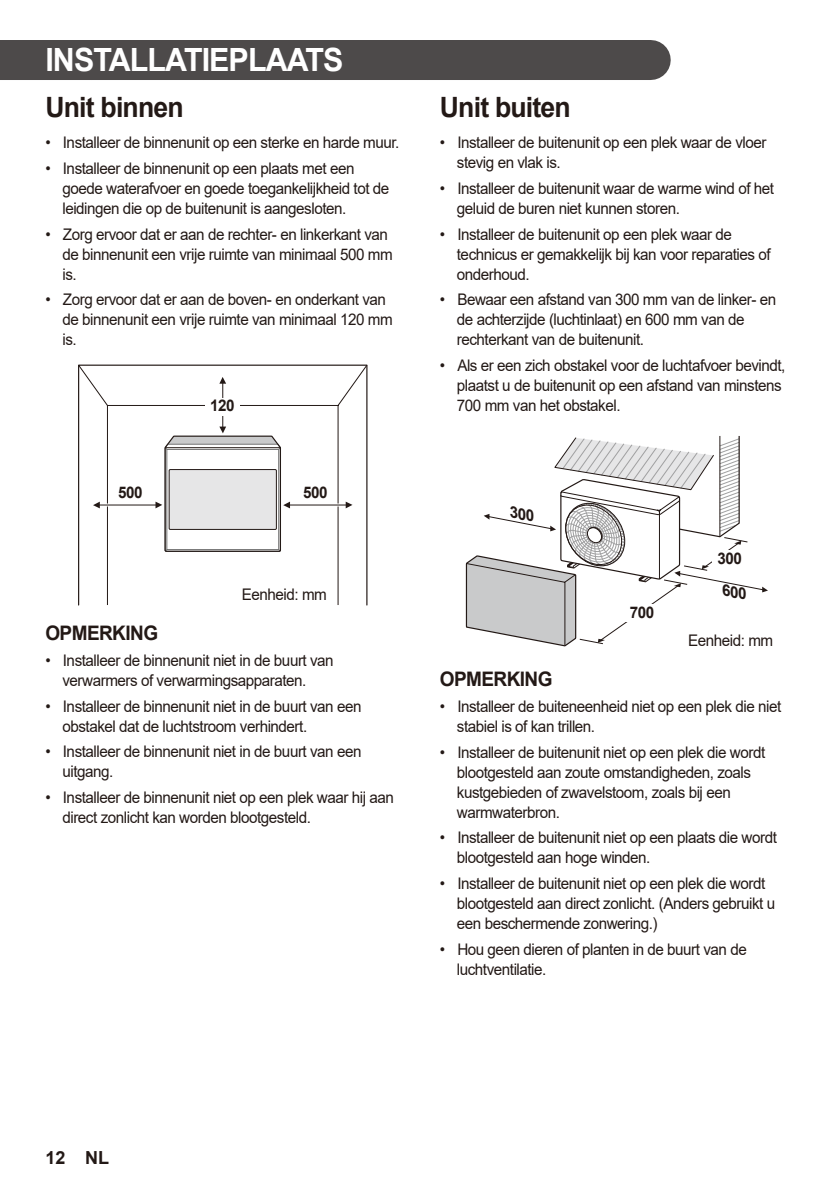
<style>
.page{position:relative;width:840px;height:1191px;background:#fff}
.page>*{position:absolute;margin:0;border:0;box-sizing:border-box;transform-origin:0 0}
._01_Body_Chapter{font:700 32px "Arial";letter-spacing:-.03em;color:#fff;scale:.95 1}
._02_Body_Section{font:700 28px "Arial";letter-spacing:-.03em;color:#231916;scale:.95 1}
.NOTE{font:700 20px "Arial";letter-spacing:-.03em;color:#231916;scale:.95 1}
.t1{font:700 18px "Arial";color:#231916}
.Callout_R{font:16px/20px "Arial";letter-spacing:-.03em;color:#231916;scale:.95 1}
.Callout_C{font:700 16px "Arial";letter-spacing:-.03em;color:#231916;scale:.95 1}
</style>
<div class="page">
<div style="left:0;top:40px;width:649px;height:40px;background:#4d4a4a"></div>
<hr style="left:649px;top:40px;width:1px;height:40px;background:#4d4a4a">
<hr style="left:0;top:35px;width:1px;height:52px;background:#fff">
<svg style="left:86px;top:374px;width:273px;height:178px"></svg>
<div style="left:169px;top:469px;width:107px;height:60px;background:#e6e6e7"></div>
<div style="left:169px;top:469px;width:107px;height:60px;border:1px solid #231916"></div>
<div style="left:78px;top:364px;width:289px;height:241px;border:1px solid #231916"></div>
<div style="left:205px;top:398px;width:34px;height:17px;background:#fff"></div>
<div style="left:298px;top:485px;width:34px;height:17px;background:#fff"></div>
<div style="left:113px;top:485px;width:34px;height:17px;background:#fff"></div>
<svg style="left:465px;top:436px;width:303px;height:211px"></svg>
<p class="_01_Body_Chapter" style="left:45px;top:37px;width:315px">INSTALLATIEPLAATS</p>
<p class="_02_Body_Section" style="left:45px;top:87px;width:147px">Unit binnen</p>
<p class="Callout_R" style="left:45px;top:132px;width:374px">• Installeer de binnenunit op een sterke en harde muur.</p>
<p class="Callout_R" style="left:62px;top:158px;width:345px;text-indent:-17px">• Installeer de binnenunit op een plaats met een goede waterafvoer en goede toegankelijkheid tot de leidingen die op de buitenunit is aangesloten.</p>
<p class="Callout_R" style="left:62px;top:224px;width:349px;text-indent:-17px">• Zorg ervoor dat er aan de rechter- en linkerkant van de binnenunit een vrije ruimte van minimaal 500 mm is.</p>
<p class="Callout_R" style="left:62px;top:289px;width:349px;text-indent:-17px">• Zorg ervoor dat er aan de boven- en onderkant van de binnenunit een vrije ruimte van minimaal 120 mm is.</p>
<p class="Callout_C" style="left:210px;top:394px;width:27px">120</p>
<p class="Callout_C" style="left:118px;top:481px;width:27px">500</p>
<p class="Callout_C" style="left:303px;top:481px;width:27px">500</p>
<p class="Callout_R" style="left:242px;top:584px;width:91px">Eenheid: mm</p>
<p class="NOTE" style="left:45px;top:619px;width:120px">OPMERKING</p>
<p class="Callout_R" style="left:62px;top:650px;width:287px;text-indent:-17px">• Installeer de binnenunit niet in de buurt van verwarmers of verwarmingsapparaten.</p>
<p class="Callout_R" style="left:62px;top:696px;width:316px;text-indent:-17px">• Installeer de binnenunit niet in de buurt van een obstakel dat de luchtstroom verhindert.</p>
<p class="Callout_R" style="left:62px;top:741px;width:316px;text-indent:-17px">• Installeer de binnenunit niet in de buurt van een uitgang.</p>
<p class="Callout_R" style="left:62px;top:787px;width:350px;text-indent:-17px">• Installeer de binnenunit niet op een plek waar hij aan direct zonlicht kan worden blootgesteld.</p>
<p class="_02_Body_Section" style="left:439px;top:87px;width:139px">Unit buiten</p>
<p class="Callout_R" style="left:456px;top:132px;width:327px;text-indent:-17px">• Installeer de buitenunit op een plek waar de vloer stevig en vlak is.</p>
<p class="Callout_R" style="left:456px;top:178px;width:335px;text-indent:-17px">• Installeer de buitenunit waar de warme wind of het geluid de buren niet kunnen storen.</p>
<p class="Callout_R" style="left:456px;top:224px;width:331px;text-indent:-17px">• Installeer de buitenunit op een plek waar de technicus er gemakkelijk bij kan voor reparaties of onderhoud.</p>
<p class="Callout_R" style="left:456px;top:289px;width:337px;text-indent:-17px">• Bewaar een afstand van 300 mm van de linker- en de achterzijde (luchtinlaat) en 600 mm van de rechterkant van de buitenunit.</p>
<p class="Callout_R" style="left:456px;top:355px;width:347px;text-indent:-17px">• Als er een zich obstakel voor de luchtafvoer bevindt, plaatst u de buitenunit op een afstand van minstens<br>700 mm van het obstakel.</p>
<p class="Callout_C" style="left:629px;top:601px;width:27px">700</p>
<p class="Callout_C" style="left:717px;top:546px;width:27px">300</p>
<p class="Callout_R" style="left:687px;top:630px;width:91px">Eenheid: mm</p>
<p class="NOTE" style="left:439px;top:665px;width:120px">OPMERKING</p>
<p class="Callout_R" style="left:456px;top:696px;width:343px;text-indent:-17px">• Installeer de buiteneenheid niet op een plek die niet stabiel is of kan trillen.</p>
<p class="Callout_R" style="left:456px;top:742px;width:326px;text-indent:-17px">• Installeer de buitenunit niet op een plek die wordt blootgesteld aan zoute omstandigheden, zoals kustgebieden of zwavelstoom, zoals bij een warmwaterbron.</p>
<p class="Callout_R" style="left:456px;top:827px;width:338px;text-indent:-17px">• Installeer de buitenunit niet op een plaats die wordt blootgesteld aan hoge winden.</p>
<p class="Callout_R" style="left:456px;top:873px;width:336px;text-indent:-17px">• Installeer de buitenunit niet op een plek die wordt blootgesteld aan direct zonlicht. (Anders gebruikt u een beschermende zonwering.)</p>
<p class="Callout_R" style="left:456px;top:939px;width:306px;text-indent:-17px">• Hou geen dieren of planten in de buurt van de luchtventilatie.</p>
<p class="t1" style="left:45px;top:1145px;width:65px">12 NL</p>
</div>
